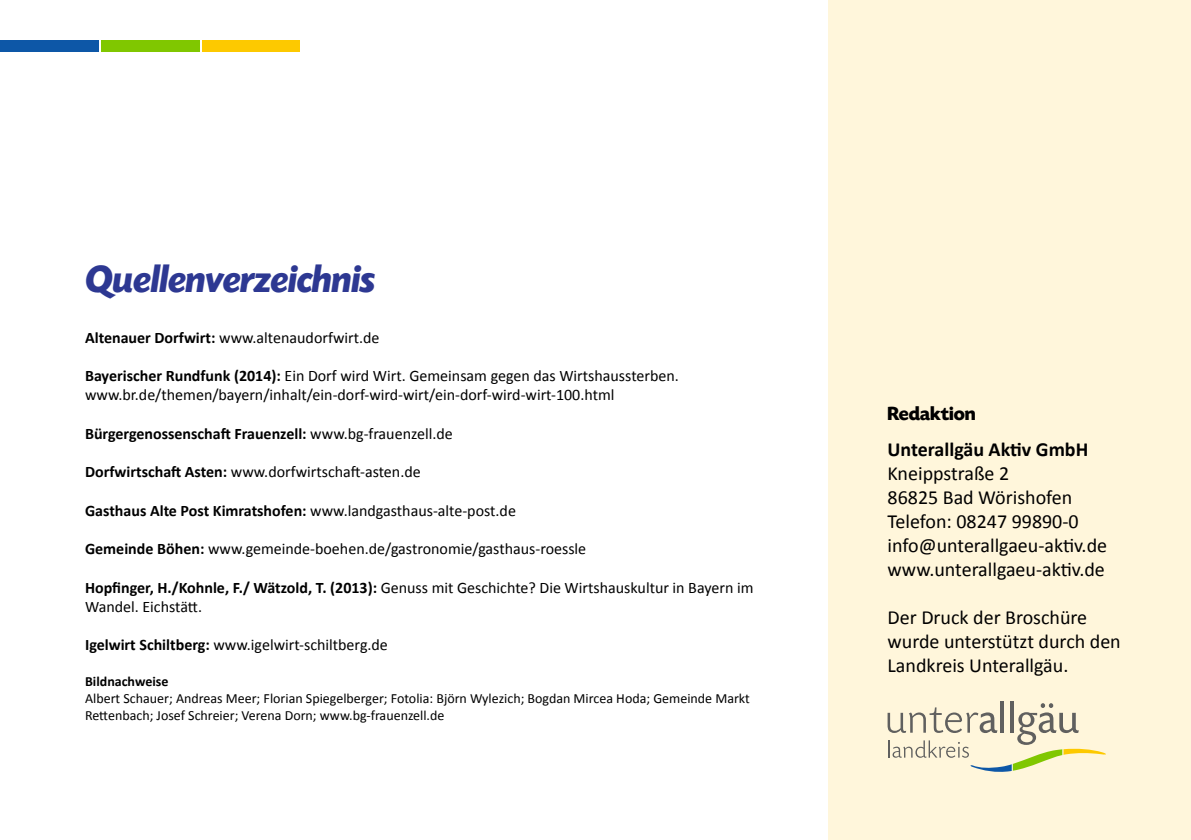
<style>
.page{position:relative;width:1191px;height:840px;background:#fff}
.page>*{position:absolute;margin:0;border:0;box-sizing:border-box;transform-origin:0 0}
.t1{font:italic 700 40px "Today SHOP";color:#2d3892}
.t2{font:20px/24px "Calibri";color:#000}
.t3{font:700 20px "Calibri";color:#000}
.t4{font:700 20px "Today SHOP";color:#000}
.t5{font:16px/19.2px "Calibri";color:#000}
.t6{font:700 16px "Calibri";color:#000}
.t7{font:14px/16.8px "Calibri";color:#000}
.t8{font:700 14px "Calibri";color:#000}
.s1{font-weight:700}
.s2{font-weight:400}
</style>
<div class="page">
<div style="left:0;top:40px;width:98px;height:12px;background:#0d57a7"></div>
<div style="left:101px;top:40px;width:98px;height:12px;background:#80c700"></div>
<div style="left:202px;top:40px;width:97px;height:12px;background:#fdc900"></div>
<div style="left:828px;top:0;width:363px;height:839px;background:#fff6db"></div>
<hr style="left:1000px;top:701px;width:4px;height:31px;background:#60605f">
<hr style="left:1010px;top:701px;width:3px;height:31px;background:#60605f">
<svg style="left:887px;top:702px;width:219px;height:69px"></svg>
<h1 class="t1" style="left:85px;top:258px;width:291px">Quellenverzeichnis</h1>
<p class="t5" style="left:85px;top:327px;width:296px"><span class="s1">Altenauer Dorfwirt:</span> www.altenaudorfwirt.de</p>
<p class="t5" style="left:85px;top:365px;width:595px"><span class="s1">Bayerischer Rundfunk (2014):</span> Ein Dorf wird Wirt. Gemeinsam gegen das Wirtshaussterben. www.br.de/themen/bayern/inhalt/ein-dorf-wird-wirt/ein-dorf-wird-wirt-100.html</p>
<p class="t6" style="left:85px;top:423px;width:369px">Bürgergenossenschaft Frauenzell: <span class="s2">www.bg-frauenzell.de</span></p>
<p class="t5" style="left:85px;top:461px;width:337px"><span class="s1">Dorfwirtschaft Asten:</span> www.dorfwirtschaft-asten.de</p>
<p class="t6" style="left:85px;top:500px;width:432px">Gasthaus Alte Post Kimratshofen: <span class="s2">www.landgasthaus-alte-post.de</span></p>
<p class="t5" style="left:85px;top:538px;width:502px"><span class="s1">Gemeinde Böhen:</span> www.gemeinde-boehen.de/gastronomie/gasthaus-roessle</p>
<p class="t5" style="left:85px;top:576px;width:670px"><span class="s1">Hopfinger, H./Kohnle, F./ Wätzold, T. (2013):</span> Genuss mit Geschichte? Die Wirtshauskultur in Bayern im<br>Wandel. Eichstätt.</p>
<p class="t5" style="left:85px;top:634px;width:304px"><span class="s1">Igelwirt Schiltberg:</span> www.igelwirt-schiltberg.de</p>
<p class="t8" style="left:85px;top:672px;width:85px">Bildnachweise</p>
<p class="t7" style="left:85px;top:689px;width:666px">Albert Schauer; Andreas Meer; Florian Spiegelberger; Fotolia: Björn Wylezich; Bogdan Mircea Hoda; Gemeinde Markt<br>Rettenbach; Josef Schreier; Verena Dorn; www.bg-frauenzell.de</p>
<p class="t4" style="left:887px;top:403px;width:90px">Redaktion</p>
<p class="t3" style="left:887px;top:436px;width:202px">Unterallgäu Aktiv GmbH</p>
<p class="t2" style="left:887px;top:459px;width:221px">Kneippstraße 2<br>86825 Bad Wörishofen<br>Telefon: 08247 99890-0 info@unterallgaeu-aktiv.de www.unterallgaeu-aktiv.de</p>
<p class="t2" style="left:887px;top:603px;width:235px">Der Druck der Broschüre wurde unterstützt durch den<br>Landkreis Unterallgäu.</p>
</div>
